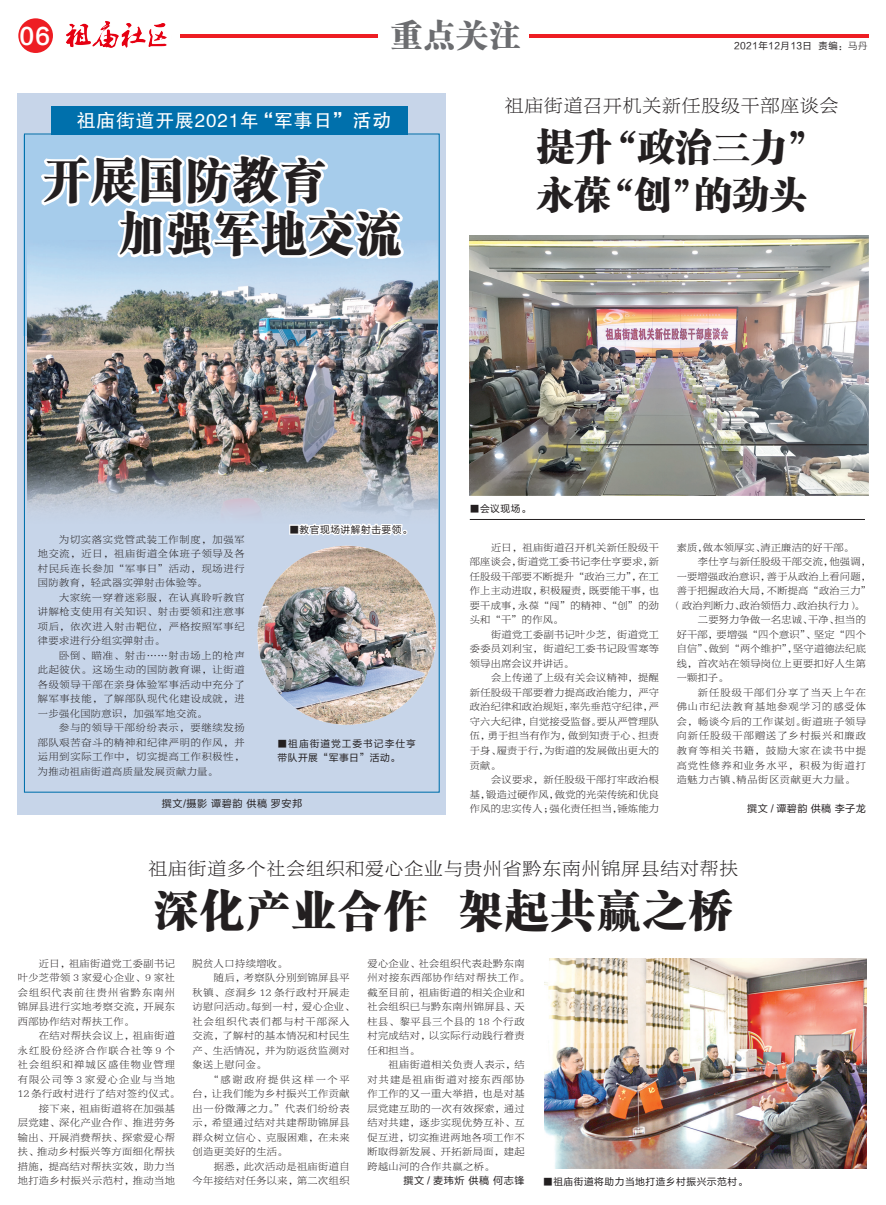
<style>
.page{position:relative;width:886px;height:1205px;background:#fff}
.page>*{position:absolute;margin:0;border:0;box-sizing:border-box;transform-origin:0 0}
.t1{font:47.5px "FZCSK GBK1 0";letter-spacing:.05em;color:#231f20;scale:.95 1}
.t2{font:43.75px "FZCSK GBK1 0";letter-spacing:.05em;color:#231f20}
.t3{font:37.5px "FZCSK GBK1 0";color:#231f20}
.t4{font:31.25px "FZCSK GBK1 0";color:#6c6d70}
.t5{font:22.5px "FZLTCHK GBK1 0";color:#fff}
.t6{font:18.75px "FZBYSK FSSB GBK1 0";letter-spacing:.05em;color:#231f20}
.t7{font:18.75px "FZHTK GBK1 0";letter-spacing:.05em;color:#fff}
.t8{font:10.12px/14.5px "FZBYSK FSSB GBK1 0";letter-spacing:.05em;color:#231f20;text-align:justify}
.t9{font:10.12px "FZBYSK FSSB GBK1 0";letter-spacing:.03em;color:#231f20}
.t10{font:10.12px/14.5px "FZBYSK FSSB GBK1 0";letter-spacing:.115em;color:#231f20}
.t11{font:10.12px "FZLTHK GBK1 0";letter-spacing:.05em;color:#231f20}
.t12{font:10.12px "FZLTHK GBK1 0";letter-spacing:.03em;color:#231f20}
.t13{font:9.75px "FZLTHK GBK1 0";letter-spacing:.05em;color:#231f20}
.t14{font:9.75px/14.5px "FZLTHK GBK1 0";letter-spacing:.1em;color:#231f20}
.t15{font:9.38px "FZLTHJW GB1 0";letter-spacing:.05em;color:#231f20}
.s1{font-family:"FZLTKHK GBK1 0"}
</style>
<div class="page">
<div style="left:18px;top:93px;width:428px;height:722px;background:#c7d5e9"></div>
<div style="left:24px;top:135px;width:416px;height:200px;background:#a6cceb"></div>
<div style="left:18px;top:18px;width:35px;height:35px;background:#ee1d23;border-radius:50%"></div>
<hr style="left:181px;top:35px;width:197px;height:3px;background:#ee1d23">
<hr style="left:529px;top:35px;width:339px;height:3px;background:#ee1d23">
<img style="left:66px;top:21px;width:101px;height:27px">
<img style="left:27px;top:243px;width:411px;height:349px">
<img style="left:470px;top:236px;width:399px;height:260px">
<img style="left:545px;top:958px;width:322px;height:210px">
<hr style="left:563px;top:444px;width:304px;height:1px;background:#231f20">
<svg style="left:40px;top:117px;width:382px;height:145px"></svg>
<img style="left:257px;top:546px;width:179px;height:179px;border-radius:89px">
<div style="left:289px;top:524px;width:10px;height:11px;border:2px solid #fff"></div>
<svg style="left:296px;top:500px;width:111px;height:42px"></svg>
<div style="left:51px;top:106px;width:356px;height:29px;background:#0070ac"></div>
<hr style="left:470px;top:519px;width:395px;height:1px;background:#231f20">
<p class="t5" style="left:19px;top:24px;width:32px">06</p>
<p class="t4" style="left:391px;top:17px;width:131px">重点关注</p>
<p class="t15" style="left:734px;top:41px;width:135px">2021年12月13日 责编：<span class="s1">马丹</span></p>
<p class="t7" style="left:77px;top:110px;width:316px">祖庙街道开展2021年“军事日”活动</p>
<p class="t1" style="left:44px;top:153px;width:298px">开展国防教育</p>
<p class="t1" style="left:119px;top:206px;width:298px">加强军地交流</p>
<p class="t6" style="left:505px;top:96px;width:335px">祖庙街道召开机关新任股级干部座谈会</p>
<p class="t3" style="left:537px;top:125px;width:290px">提升“政治三力”</p>
<p class="t3" style="left:536px;top:173px;width:272px">永葆“创”的劲头</p>
<p class="t8" style="left:38px;top:532px;width:208px;text-indent:21px">为切实落实党管武装工作制度，加强军地交流，近日，祖庙街道全体班子领导及各村民兵连长参加“军事日”活动，现场进行国防教育，轻武器实弹射击体验等。</p>
<p class="t8" style="left:38px;top:590px;width:208px;text-indent:21px">大家统一穿着迷彩服，在认真聆听教官讲解枪支使用有关知识、射击要领和注意事项后，依次进入射击靶位，严格按照军事纪律要求进行分组实弹射击。</p>
<p class="t8" style="left:38px;top:648px;width:208px;text-indent:21px">卧倒、瞄准、射击……射击场上的枪声此起彼伏。这场生动的国防教育课，让街道各级领导干部在亲身体验军事活动中充分了解军事技能，了解部队现代化建设成就，进一步强化国防意识，加强军地交流。</p>
<p class="t8" style="left:38px;top:721px;width:208px;text-indent:21px">参与的领导干部纷纷表示，要继续发扬部队艰苦奋斗的精神和纪律严明的作风，并运用到实际工作中，切实提高工作积极性，为推动祖庙街道高质量发展贡献力量。</p>
<p class="t13" style="left:289px;top:524px;width:124px">■教官现场讲解射击要领。</p>
<p class="t14" style="left:278px;top:736px;width:140px">■祖庙街道党工委书记李仕亨带队开展“军事日”活动。</p>
<p class="t11" style="left:162px;top:797px;width:142px">撰文/摄影 谭碧韵 供稿 罗安邦</p>
<p class="t13" style="left:470px;top:503px;width:62px">■会议现场。</p>
<p class="t8" style="left:470px;top:540px;width:191px;text-indent:21px">近日，祖庙街道召开机关新任股级干部座谈会，街道党工委书记李仕亨要求，新任股级干部要不断提升“政治三力”，在工作上主动进取，积极履责，既要能干事，也要干成事，永葆“闯”的精神、“创”的劲头和“干”的作风。</p>
<p class="t8" style="left:470px;top:627px;width:191px;text-indent:21px">街道党工委副书记叶少芝，街道党工委委员刘利宝，街道纪工委书记段雪寒等领导出席会议并讲话。</p>
<p class="t8" style="left:470px;top:671px;width:191px;text-indent:21px">会上传递了上级有关会议精神，提醒新任股级干部要着力提高政治能力，严守政治纪律和政治规矩，率先垂范守纪律，严守六大纪律，自觉接受监督。要从严管理队伍，勇于担当有作为，做到知责于心、担责于身、履责于行，为街道的发展做出更大的贡献。</p>
<p class="t8" style="left:470px;top:772px;width:191px;text-indent:21px">会议要求，新任股级干部打牢政治根基，锻造过硬作风，做党的光荣传统和优良作风的忠实传人；强化责任担当，锤炼能力</p>
<p class="t9" style="left:677px;top:542px;width:179px">素质，做本领厚实、清正廉洁的好干部。</p>
<p class="t9" style="left:698px;top:557px;width:174px">李仕亨与新任股级干部交流，他强调，</p>
<p class="t9" style="left:677px;top:571px;width:196px">一要增强政治意识，善于从政治上看问题，</p>
<p class="t9" style="left:677px;top:586px;width:196px">善于把握政治大局，不断提高“政治三力”</p>
<p class="t9" style="left:671px;top:600px;width:195px">（政治判断力、政治领悟力、政治执行力）。</p>
<p class="t8" style="left:677px;top:613px;width:191px;text-indent:21px">二要努力争做一名忠诚、干净、担当的好干部，要增强“四个意识”、坚定“四个自信”、做到“两个维护”，坚守道德法纪底线，首次站在领导岗位上更要扣好人生第一颗扣子。</p>
<p class="t8" style="left:677px;top:685px;width:191px;text-indent:21px">新任股级干部们分享了当天上午在佛山市纪法教育基地参观学习的感受体会，畅谈今后的工作谋划。街道班子领导向新任股级干部赠送了乡村振兴和廉政教育等相关书籍，鼓励大家在读书中提高党性修养和业务水平，积极为街道打造魅力古镇、精品街区贡献更大力量。</p>
<p class="t12" style="left:747px;top:803px;width:120px">撰文 / 谭碧韵 供稿 李子龙</p>
<p class="t6" style="left:149px;top:859px;width:591px">祖庙街道多个社会组织和爱心企业与贵州省黔东南州锦屏县结对帮扶</p>
<p class="t2" style="left:154px;top:885px;width:580px">深化产业合作 架起共赢之桥</p>
<p class="t8" style="left:18px;top:956px;width:159px;text-indent:21px">近日，祖庙街道党工委副书记叶少芝带领 3 家爱心企业、9 家社会组织代表前往贵州省黔东南州锦屏县进行实地考察交流，开展东西部协作结对帮扶工作。</p>
<p class="t10" style="left:18px;top:1029px;width:164px;text-indent:21px">在结对帮扶会议上，祖庙街道永红股份经济合作联合社等 9 个社会组织和禅城区盛佳物业管理有限公司等 3 家爱心企业与当地<br>12 条行政村进行了结对签约仪式。</p>
<p class="t8" style="left:18px;top:1101px;width:159px;text-indent:21px">接下来，祖庙街道将在加强基层党建、深化产业合作、推进劳务输出、开展消费帮扶、探索爱心帮扶、推动乡村振兴等方面细化帮扶措施，提高结对帮扶实效，助力当地打造乡村振兴示范村，推动当地</p>
<p class="t8" style="left:193px;top:956px;width:97px">脱贫人口持续增收。</p>
<p class="t8" style="left:193px;top:971px;width:164px;text-align:left;text-indent:21px">随后，考察队分别到锦屏县平秋镇、彦洞乡 12 条行政村开展走访慰问活动。每到一村，爱心企业、社会组织代表们都与村干部深入交流，了解村的基本情况和村民生产、生活情况，并为防返贫监测对象送上慰问金。</p>
<p class="t8" style="left:193px;top:1072px;width:159px;text-indent:16px">“感谢政府提供这样一个平台，让我们能为乡村振兴工作贡献出一份微薄之力。”代表们纷纷表示，希望通过结对共建帮助锦屏县群众树立信心、克服困难，在未来创造更美好的生活。</p>
<p class="t8" style="left:193px;top:1159px;width:159px;text-align:right">据悉，此次活动是祖庙街道自<br>今年接结对任务以来，第二次组织</p>
<p class="t8" style="left:367px;top:956px;width:164px;text-align:left">爱心企业、社会组织代表赴黔东南州对接东西部协作结对帮扶工作。截至目前，祖庙街道的相关企业和社会组织已与黔东南州锦屏县、天柱县、黎平县三个县的 18 个行政村完成结对，以实际行动践行着责任和担当。</p>
<p class="t8" style="left:367px;top:1058px;width:159px;text-indent:21px">祖庙街道相关负责人表示，结对共建是祖庙街道对接东西部协作工作的又一重大举措，也是对基层党建互助的一次有效探索，通过结对共建，逐步实现优势互补、互促互进，切实推进两地各项工作不断取得新发展、开拓新局面，建起跨越山河的合作共赢之桥。</p>
<p class="t11" style="left:403px;top:1175px;width:122px">撰文 / 麦玮炘 供稿 何志锋</p>
<p class="t13" style="left:543px;top:1176px;width:206px">■祖庙街道将助力当地打造乡村振兴示范村。</p>
</div>
